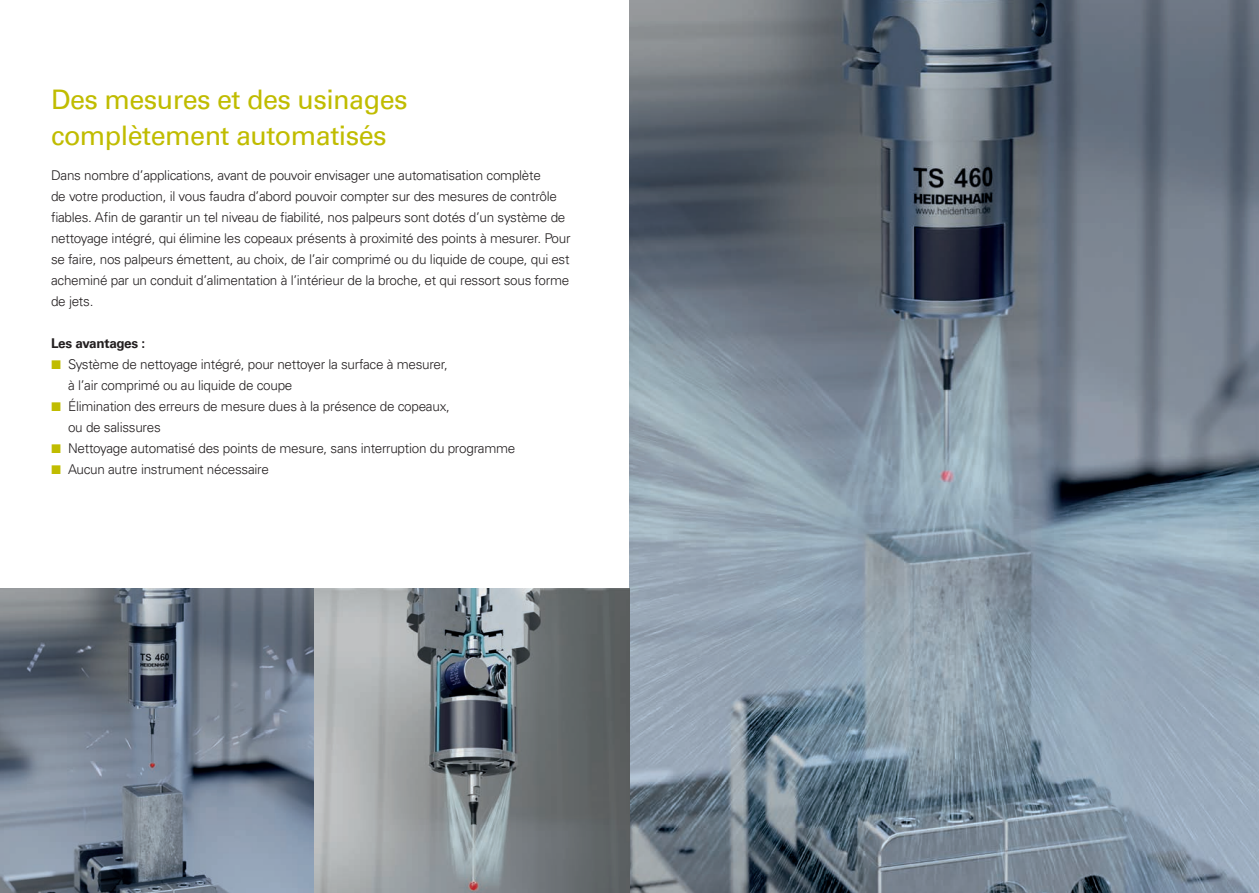
<style>
.page{position:relative;width:1259px;height:893px;background:#fff}
.page>*{position:absolute;margin:0;border:0;box-sizing:border-box;transform-origin:0 0}
.t1{font:27px/36px "Univers LT Pro 55 Roman";letter-spacing:-.02em;color:#c0bc00}
.t2{font:300 13.5px/21px "Univers LT Pro 45";letter-spacing:-.02em;color:#231f20}
.t3{font:700 13.5px "Univers LT Pro 65";letter-spacing:-.02em;color:#231f20}
</style>
<div class="page">
<img style="left:629px;top:0;width:630px;height:893px">
<img style="left:0;top:588px;width:315px;height:305px">
<img style="left:315px;top:588px;width:314px;height:305px">
<h1 class="t1" style="left:51px;top:80px;width:358px">Des mesures et des usinages complètement automatisés</h1>
<p class="t2" style="left:51px;top:164px;width:521px">Dans nombre d’applications, avant de pouvoir envisager une automatisation complète<br>de votre production, il vous faudra d’abord pouvoir compter sur des mesures de contrôle fiables. Afin de garantir un tel niveau de fiabilité, nos palpeurs sont dotés d’un système de nettoyage intégré, qui élimine les copeaux présents à proximité des points à mesurer. Pour se faire, nos palpeurs émettent, au choix, de l’air comprimé ou du liquide de coupe, qui est acheminé par un conduit d’alimentation à l’intérieur de la broche, et qui ressort sous forme de jets.</p>
<p class="t3" style="left:51px;top:334px;width:96px">Les avantages :</p>
<p class="t2" style="left:68px;top:353px;width:449px">Système de nettoyage intégré, pour nettoyer la surface à mesurer,<br>à l’air comprimé ou au liquide de coupe<br>Élimination des erreurs de mesure dues à la présence de copeaux,<br>ou de salissures<br>Nettoyage automatisé des points de mesure, sans interruption du programme Aucun autre instrument nécessaire</p>
</div>
